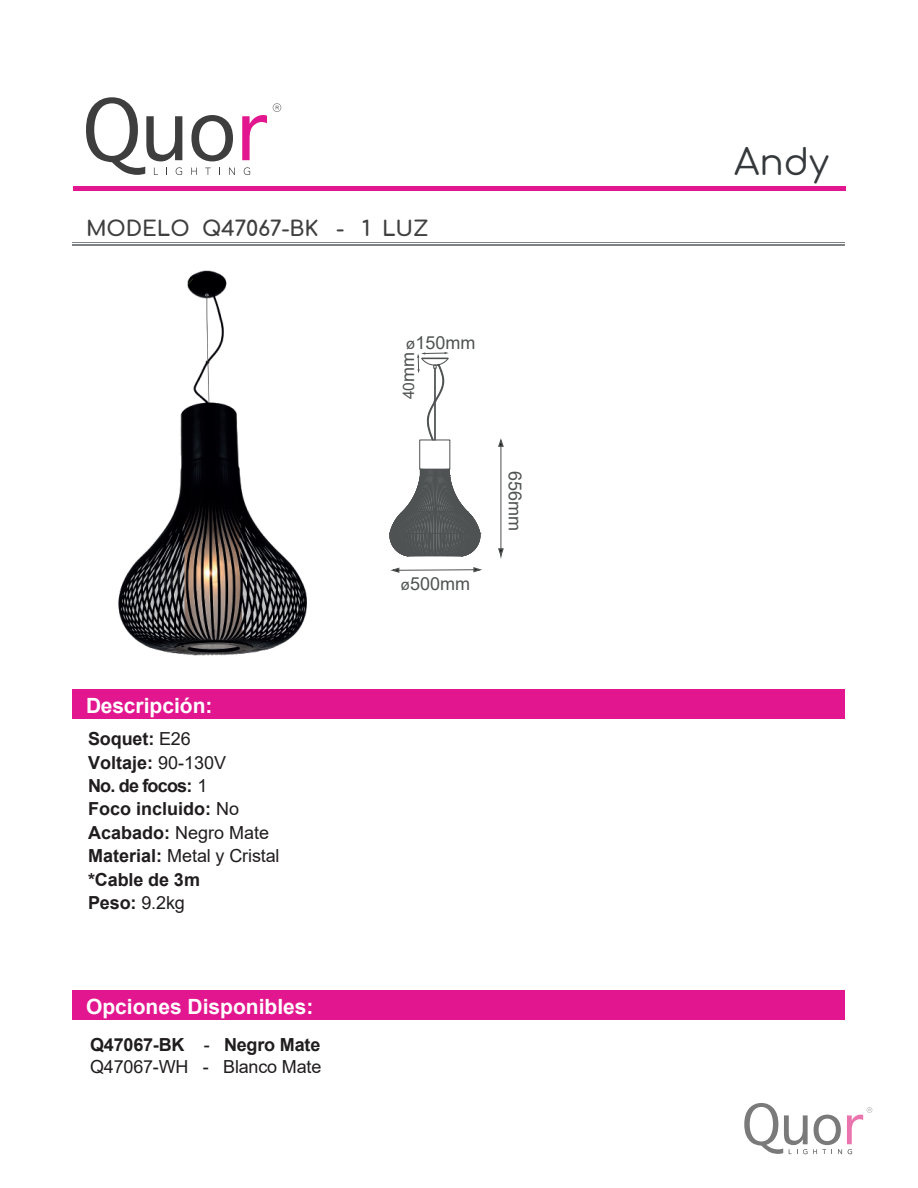
<style>
.page{position:relative;width:918px;height:1188px;background:#fff}
.page>*{position:absolute;margin:0;border:0;box-sizing:border-box;transform-origin:0 0}
.t1{font:36px "Comfortaa";color:#35393b}
.t2{font:700 21px "Arial";color:#fff}
.t3{font:700 21px "Comfortaa";letter-spacing:-.01em;color:#3f3f3f}
.t4{font:700 18px/23.4px "Arial";letter-spacing:-.005em;color:#201d1e}
.t5{font:18px/21.6px "Arial";letter-spacing:-.01em;color:#201d1e}
.t6{font:18px "Arial";color:#4f5252}
.t7{font:15.75px "Arial";color:#4f5252}
.s1{font-size:15.75px}
.s2{font-size:18px}
.s3{font-weight:400}
.s4{font-weight:700}
</style>
<div class="page">
<div style="left:73px;top:991px;width:772px;height:29px;background:#e2168f"></div>
<hr style="left:73px;top:187px;width:772px;height:4px;background:#e2168f">
<hr style="left:73px;top:245px;width:772px;height:1px;background:#808385">
<hr style="left:73px;top:242px;width:772px;height:1px;background:#808385">
<svg style="left:744px;top:1103px;width:128px;height:51px"></svg>
<div style="left:73px;top:690px;width:772px;height:29px;background:#e2168f"></div>
<svg style="left:242px;top:115px;width:25px;height:45px"></svg>
<svg style="left:191px;top:115px;width:42px;height:46px"></svg>
<svg style="left:86px;top:97px;width:96px;height:78px"></svg>
<svg style="left:191px;top:168px;width:6px;height:7px"></svg>
<svg style="left:205px;top:168px;width:6px;height:7px"></svg>
<svg style="left:229px;top:168px;width:6px;height:7px"></svg>
<svg style="left:244px;top:167px;width:6px;height:8px"></svg>
<svg style="left:273px;top:103px;width:8px;height:9px"></svg>
<svg style="left:390px;top:469px;width:91px;height:88px"></svg>
<div style="left:419px;top:440px;width:31px;height:30px;border:1px solid #4f5252"></div>
<hr style="left:501px;top:445px;width:1px;height:104px;background:#4f5252">
<svg style="left:498px;top:438px;width:6px;height:10px"></svg>
<svg style="left:498px;top:547px;width:6px;height:12px"></svg>
<svg style="left:390px;top:567px;width:92px;height:6px"></svg>
<svg style="left:417px;top:352px;width:32px;height:90px"></svg>
<img style="left:118px;top:270px;width:189px;height:386px">
<p class="t3" style="left:86px;top:209px;width:344px">MODELO Q47067-BK - 1 LUZ</p>
<p class="t6" style="left:406px;top:330px;width:71px"><span class="s1">ø</span>150mm</p>
<p class="t7" style="left:398px;top:399px;width:49px;rotate:-90deg">40<span class="s2">mm</span></p>
<p class="t6" style="left:400px;top:572px;width:71px"><span class="s1">ø</span>500mm</p>
<p class="t6" style="left:528px;top:471px;width:62px;rotate:90deg">656mm</p>
<p class="t2" style="left:86px;top:691px;width:128px">Descripción:</p>
<p class="t4" style="left:88px;top:727px;width:193px">Soquet: <span class="s3">E26<br></span>Voltaje: <span class="s3">90-130V<br></span>No. de focos: <span class="s3">1<br></span>Foco incluido: <span class="s3">No<br></span>Acabado: <span class="s3">Negro Mate<br></span>Material: <span class="s3">Metal y Cristal </span>*Cable de 3m<br>Peso: <span class="s3">9.2kg</span></p>
<p class="t2" style="left:86px;top:991px;width:229px">Opciones Disponibles:</p>
<p class="t5" style="left:90px;top:1034px;width:233px"><span class="s4">Q47067-BK</span> - <span class="s4">Negro Mate<br></span>Q47067-WH - Blanco Mate</p>
<h1 class="t1" style="left:734px;top:130px;width:96px">Andy</h1>
</div>
